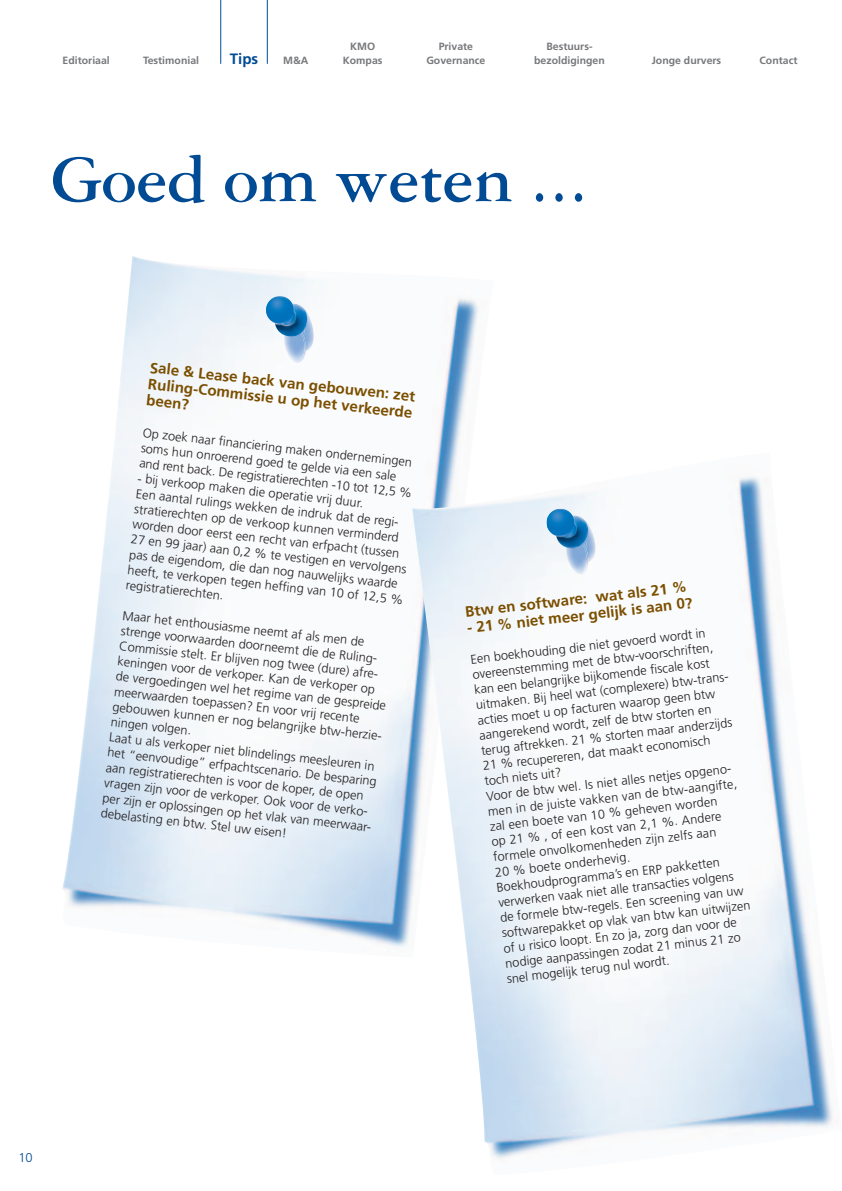
<style>
.page{position:relative;width:842px;height:1191px;background:#fff}
.page>*{position:absolute;margin:0;border:0;box-sizing:border-box;transform-origin:0 0}
.t1{font:700 70.5px "Garamond Three";letter-spacing:-.005em;color:#014a94}
.t2{font:700 15px/16.2px "Frutiger LT Std";color:#7b4f00;text-align:justify}
.t3{font:700 15px "Frutiger";color:#014a94}
.t4{font:300 12.75px/15.3px "Frutiger";color:#231f20}
.t5{font:300 12.75px "Frutiger LT Std";color:#014a94}
.t6{font:700 10.5px/13.5px "Frutiger";color:#76787b;text-align:center}
</style>
<div class="page">
<img style="left:62px;top:256px;width:417px;height:691px">
<img style="left:306px;top:305px;width:8px;height:45px">
<img style="left:283px;top:361px;width:23px;height:2px">
<img style="left:283px;top:337px;width:23px;height:24px">
<img style="left:275px;top:303px;width:32px;height:34px">
<svg style="left:266px;top:296px;width:28px;height:28px"></svg>
<svg style="left:266px;top:297px;width:26px;height:26px"></svg>
<img style="left:412px;top:452px;width:421px;height:707px">
<img style="left:588px;top:516px;width:8px;height:46px">
<img style="left:565px;top:573px;width:23px;height:1px">
<img style="left:565px;top:549px;width:23px;height:24px">
<img style="left:556px;top:515px;width:32px;height:34px">
<svg style="left:546px;top:508px;width:29px;height:29px"></svg>
<svg style="left:546px;top:509px;width:27px;height:27px"></svg>
<hr style="left:267px;top:0;width:1px;height:64px;background:#014a94">
<hr style="left:220px;top:0;width:1px;height:64px;background:#014a94">
<p class="t6" style="left:63px;top:54px;width:49px">Editoriaal</p>
<p class="t6" style="left:143px;top:54px;width:58px">Testimonial</p>
<p class="t3" style="left:230px;top:53px;width:30px">Tips</p>
<p class="t6" style="left:283px;top:54px;width:27px">M&amp;A</p>
<p class="t6" style="left:343px;top:41px;width:41px">KMO<br>Kompas</p>
<p class="t6" style="left:426px;top:41px;width:61px">Private<br>Governance</p>
<p class="t6" style="left:534px;top:41px;width:72px">Bestuurs&shy;bezoldigingen</p>
<h1 class="t1" style="left:51px;top:155px;width:539px">Goed om weten …</h1>
<p class="t6" style="left:652px;top:54px;width:71px">Jonge durvers</p>
<p class="t6" style="left:759px;top:54px;width:39px">Contact</p>
<p class="t2" style="left:150px;top:361px;width:269px;rotate:6deg">Sale &amp; Lease back van gebouwen: zet Ruling-Commissie u op het verkeerde been?</p>
<p class="t4" style="left:143px;top:426px;width:276px;rotate:6deg">Op zoek naar fi nanciering maken ondernemingen soms hun onroerend goed te gelde via een sale and rent back. De registratierechten -10 tot 12,5 %</p>
<p class="t4" style="left:138px;top:472px;width:279px;rotate:6deg">- bij verkoop maken die operatie vrij duur.<br>Een aantal rulings wekken de indruk dat de regi&shy;stratierechten op de verkoop kunnen verminderd worden door eerst een recht van erfpacht (tussen 27 en 99 jaar) aan 0,2 % te vestigen en vervolgens pas de eigendom, die dan nog nauwelijks waarde heeft, te verkopen tegen heffi ng van 10 of 12,5 % registratierechten.</p>
<p class="t4" style="left:122px;top:609px;width:274px;rotate:6deg">Maar het enthousiasme neemt af als men de strenge voorwaarden doorneemt die de Ruling-Commissie stelt. Er blijven nog twee (dure) afre&shy;keningen voor de verkoper. Kan de verkoper op de vergoedingen wel het regime van de gespreide meerwaarden toepassen? En voor vrij recente gebouwen kunnen er nog belangrijke btw-herzie&shy;ningen volgen.<br>Laat u als verkoper niet blindelings meesleuren in het “eenvoudige” erfpachtscenario. De besparing aan registratierechten is voor de koper, de open vragen zijn voor de verkoper. Ook voor de verko&shy;per zijn er oplossingen op het vlak van meerwaar&shy;debelasting en btw. Stel uw eisen!</p>
<p class="t2" style="left:465px;top:606px;width:224px;rotate:-7deg">Btw en software: wat als 21 %</p>
<p class="t2" style="left:466px;top:622px;width:228px;rotate:-7deg">- 21 % niet meer gelijk is aan 0?</p>
<p class="t4" style="left:470px;top:651px;width:255px;rotate:-6deg">Een boekhouding die niet gevoerd wordt in overeenstemming met de btw-voorschriften, kan een belangrijke bijkomende fi scale kost uitmaken. Bij heel wat (complexere) btw-trans&shy;acties moet u op facturen waarop geen btw aangerekend wordt, zelf de btw storten en terug aftrekken. 21 % storten maar anderzijds 21 % recupereren, dat maakt economisch toch niets uit?</p>
<p class="t4" style="left:486px;top:788px;width:253px;rotate:-6deg">Voor de btw wel. Is niet alles netjes opgeno&shy;men in de juiste vakken van de btw-aangifte, zal een boete van 10 % geheven worden<br>op 21 % , of een kost van 2,1 %. Andere formele onvolkomenheden zijn zelfs aan<br>20 % boete onderhevig.<br>Boekhoudprogramma’s en ERP pakketten verwerken vaak niet alle transacties volgens de formele btw-regels. Een screening van uw softwarepakket op vlak van btw kan uitwijzen of u risico loopt. En zo ja, zorg dan voor de nodige aanpassingen zodat 21 minus 21 zo snel mogelijk terug nul wordt.</p>
<p class="t5" style="left:18px;top:1152px;width:16px">10</p>
</div>
